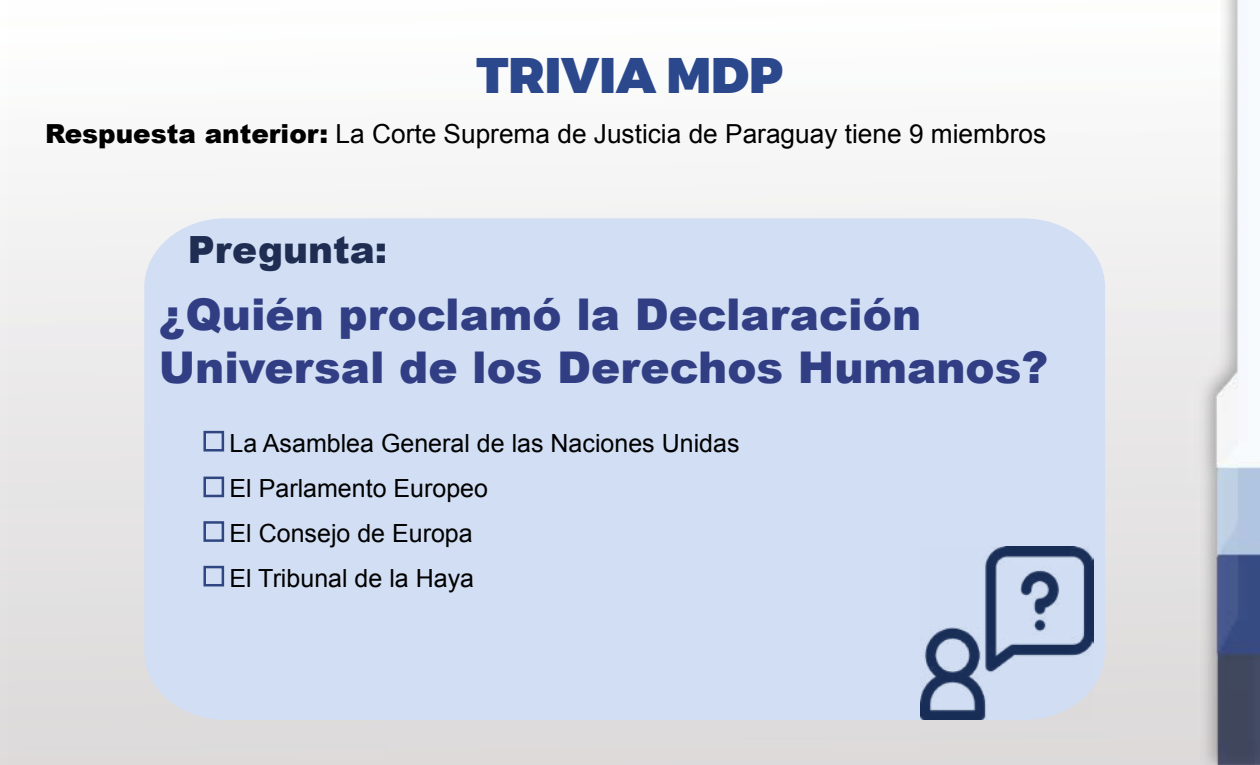
<style>
.page{position:relative;width:1260px;height:765px;background:#fff}
.page>*{position:absolute;margin:0;border:0;box-sizing:border-box;transform-origin:0 0}
.t1{font:900 50px "Montserrat";color:#2b488d}
.t2{font:900 43.75px/52.5px "Arial";color:#313e84}
.t3{font:900 37.5px "Arial";color:#202d52}
.t4{font:26.25px "Arial";color:#000}
.t5{font:25px/45px "Arial";color:#000}
.s1{font-weight:900}
</style>
<div class="page">
<img style="left:7px;top:1px;width:1253px;height:764px">
<div style="left:144px;top:218px;width:961px;height:502px;background:#d1def3"></div>
<div style="left:203px;top:431px;width:21px;height:21px;border:2px solid #2f4682"></div>
<div style="left:203px;top:477px;width:21px;height:20px;border:2px solid #2f4682"></div>
<div style="left:203px;top:521px;width:21px;height:21px;border:2px solid #2f4682"></div>
<div style="left:203px;top:566px;width:21px;height:20px;border:2px solid #2f4682"></div>
<img style="left:920px;top:546px;width:174px;height:174px">
<h1 class="t1" style="left:476px;top:44px;width:309px">TRIVIA MDP</h1>
<p class="t4" style="left:45px;top:117px;width:1003px"><span class="s1">Respuesta anterior:</span> La Corte Suprema de Justicia de Paraguay tiene 9 miembros</p>
<h3 class="t3" style="left:188px;top:223px;width:201px">Pregunta:</h3>
<h2 class="t2" style="left:159px;top:287px;width:891px">¿Quién proclamó la Declaración<br>Universal de los Derechos Humanos?</h2>
<p class="t5" style="left:230px;top:421px;width:511px">La Asamblea General de las Naciones Unidas<br>El Parlamento Europeo<br>El Consejo de Europa<br>El Tribunal de la Haya</p>
</div>
